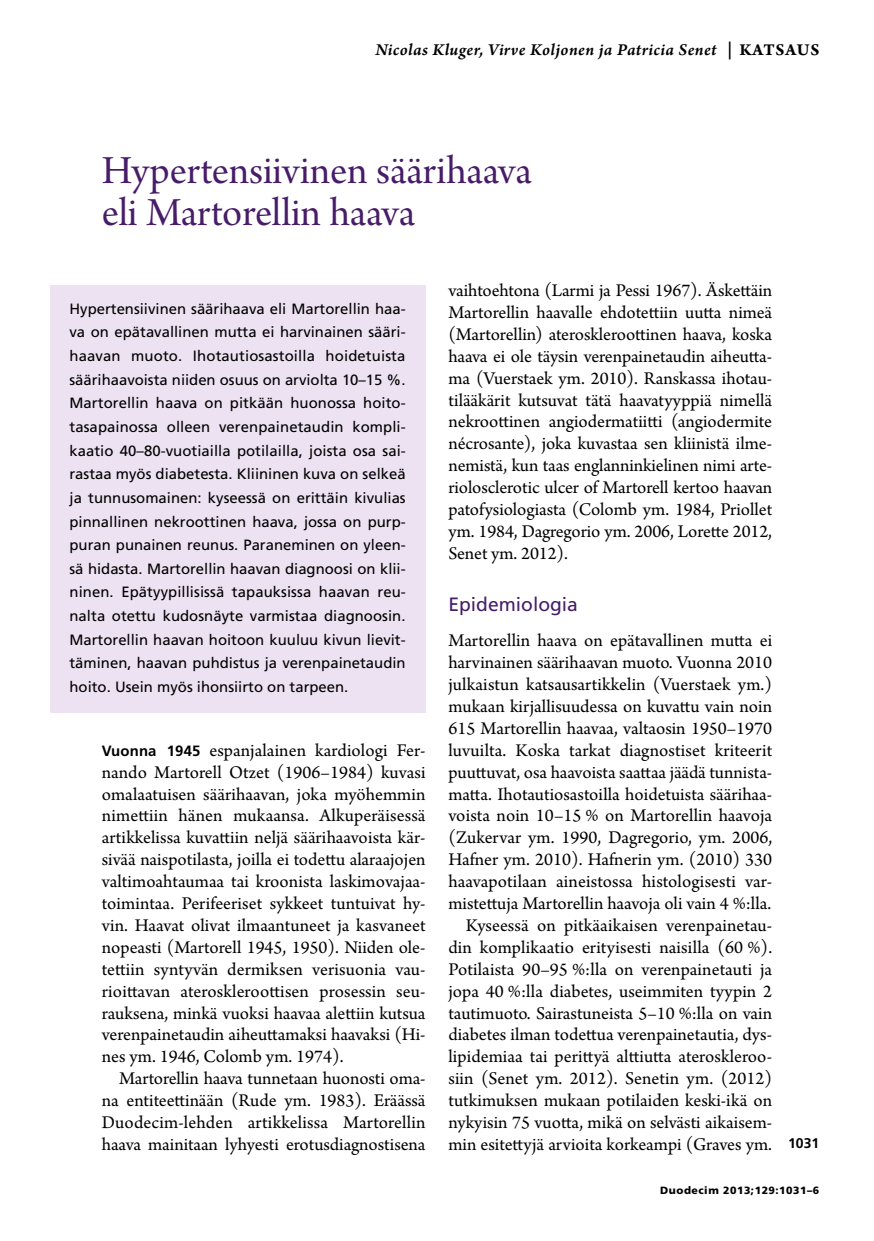
<style>
.page{position:relative;width:874px;height:1241px;background:#fff}
.page>*{position:absolute;margin:0;border:0;box-sizing:border-box;transform-origin:0 0}
.t1{font:42px/42px "Arno Pro Subhead";letter-spacing:-.005em;color:#471c68}
.t2{font:19.25px "Frutiger LT Std";color:#471c68}
.t3{font:18.9px/21.9px "Arno Pro";color:#000;text-align:justify}
.t4{font:17.5px "Arno Pro Smbd Italic Sm Text";letter-spacing:.02em;color:#000}
.t5{font:14.88px/23.6px "Frutiger LT Std";color:#000;text-align:justify}
.t6{font:700 14px "Frutiger LT Std";color:#000}
.t7{font:900 10.5px "Frutiger LT Std";letter-spacing:.05em;color:#000}
.s1{font-family:"Arno Pro Bold Sm Text"}
.s2{font-family:"Frutiger LT Std";font-weight:700;font-size:14.88px}
</style>
<div class="page">
<div style="left:50px;top:285px;width:375px;height:428px;background:#ede2f1"></div>
<p class="t4" style="left:375px;top:40px;width:445px">Nicolas Kluger, Virve Koljonen ja Patricia Senet <span class="s1">| KATSAUS</span></p>
<h1 class="t1" style="left:102px;top:151px;width:431px">Hypertensiivinen säärihaava eli Martorellin haava</h1>
<p class="t5" style="left:69px;top:297px;width:337px">Hypertensiivinen säärihaava eli Martorellin haa&shy;va on epätavallinen mutta ei harvinainen sääri&shy;haavan muoto. Ihotautiosastoilla hoidetuista säärihaavoista niiden osuus on arviolta 10–15 %.<br>Martorellin haava on pitkään huonossa hoito&shy;tasapainossa olleen verenpainetaudin kompli&shy;kaatio 40–80-vuotiailla potilailla, joista osa sai&shy;rastaa myös diabetesta. Kliininen kuva on selkeä ja tunnusomainen: kyseessä on erittäin kivulias pinnallinen nekroottinen haava, jossa on purp&shy;puran punainen reunus. Paraneminen on yleen&shy;sä hidasta. Martorellin haavan diagnoosi on klii&shy;ninen. Epätyypillisissä tapauksissa haavan reu&shy;nalta otettu kudosnäyte varmistaa diagnoosin.<br>Martorellin haavan hoitoon kuuluu kivun lievit&shy;täminen, haavan puhdistus ja verenpainetaudin hoito. Usein myös ihonsiirto on tarpeen.</p>
<p class="t3" style="left:102px;top:740px;width:325px"><span class="s2">Vuonna 1945</span> espanjalainen kardiologi Fer&shy;nando Martorell Otzet (1906–1984) kuvasi omalaatuisen säärihaavan, joka myöhemmin nimettiin hänen mukaansa. Alkuperäisessä artikkelissa kuvattiin neljä säärihaavoista kär&shy;sivää naispotilasta, joilla ei todettu alaraajojen valtimoahtaumaa tai kroonista laskimovajaa&shy;toimintaa. Perifeeriset sykkeet tuntuivat hy&shy;vin. Haavat olivat ilmaantuneet ja kasvaneet nopeasti (Martorell 1945, 1950). Niiden ole&shy;tettiin syntyvän dermiksen verisuonia vau&shy;rioit-tavan ateroskleroottisen prosessin seu&shy;rauksena, minkä vuoksi haavaa alettiin kutsua verenpainetaudin aiheuttamaksi haavaksi (Hi&shy;nes ym. 1946, Colomb ym. 1974).</p>
<p class="t3" style="left:102px;top:1068px;width:325px;text-indent:17px">Martorellin haava tunnetaan huonosti oma&shy;na entiteettinään (Rude ym. 1983). Eräässä Duodecim-lehden artikkelissa Martorellin haava mainitaan lyhyesti erotusdiagnostisena</p>
<p class="t3" style="left:448px;top:280px;width:325px">vaihtoehtona (Larmi ja Pessi 1967). Äskettäin Martorellin haavalle ehdotettiin uutta nimeä (Martorellin) ateroskleroottinen haava, koska haava ei ole täysin verenpainetaudin aiheutta&shy;ma (Vuerstaek ym. 2010). Ranskassa ihotau&shy;tilääkärit kutsuvat tätä haavatyyppiä nimellä nekroottinen angiodermatiitti (angiodermite nécrosante), joka kuvastaa sen kliinistä ilme&shy;nemistä, kun taas englanninkielinen nimi arte&shy;riolosclerotic ulcer of Martorell kertoo haavan patofysiologiasta (Colomb ym. 1984, Priollet ym. 1984, Dagregorio ym. 2006, Lorette 2012, Senet ym. 2012).</p>
<p class="t2" style="left:448px;top:593px;width:131px">Epidemiologia</p>
<p class="t3" style="left:448px;top:630px;width:325px;text-align:right">Martorellin haava on epätavallinen mutta ei harvinainen säärihaavan muoto. Vuonna 2010 julkaistun katsausartikkelin (Vuerstaek ym.) mukaan kirjallisuudessa on kuvattu vain noin 615 Martorellin haavaa, valtaosin 1950–1970 luvuilta. Koska tarkat diagnostiset kriteerit puuttuvat, osa haavoista saattaa jäädä tunnista&shy;matta. Ihotautiosastoilla hoidetuista säärihaa&shy;voista noin 10–15 % on Martorellin haavoja (Zukervar ym. 1990, Dagregorio, ym. 2006, Hafner ym. 2010). Hafnerin ym. (2010) 330 haavapotilaan aineistossa histologisesti var&shy;mistettuja Martorellin haavoja oli vain 4 %:lla.<br>Kyseessä on pitkäaikaisen verenpainetau&shy;din komplikaatio erityisesti naisilla (60 %).<br>Potilaista 90–95 %:lla on verenpainetauti ja jopa 40 %:lla diabetes, useimmiten tyypin 2 tautimuoto. Sairastuneista 5–10 %:lla on vain diabetes ilman todettua verenpainetautia, dys&shy;lipidemiaa tai perittyä alttiutta ateroskleroo&shy;siin (Senet ym. 2012). Senetin ym. (2012) tutkimuksen mukaan potilaiden keski-ikä on nykyisin 75 vuotta, mikä on selvästi aikaisem&shy;min esitettyjä arvioita korkeampi (Graves ym.</p>
<p class="t6" style="left:787px;top:1134px;width:33px">1031</p>
<p class="t7" style="left:660px;top:1183px;width:160px">Duodecim 2013;129:1031–6</p>
</div>
